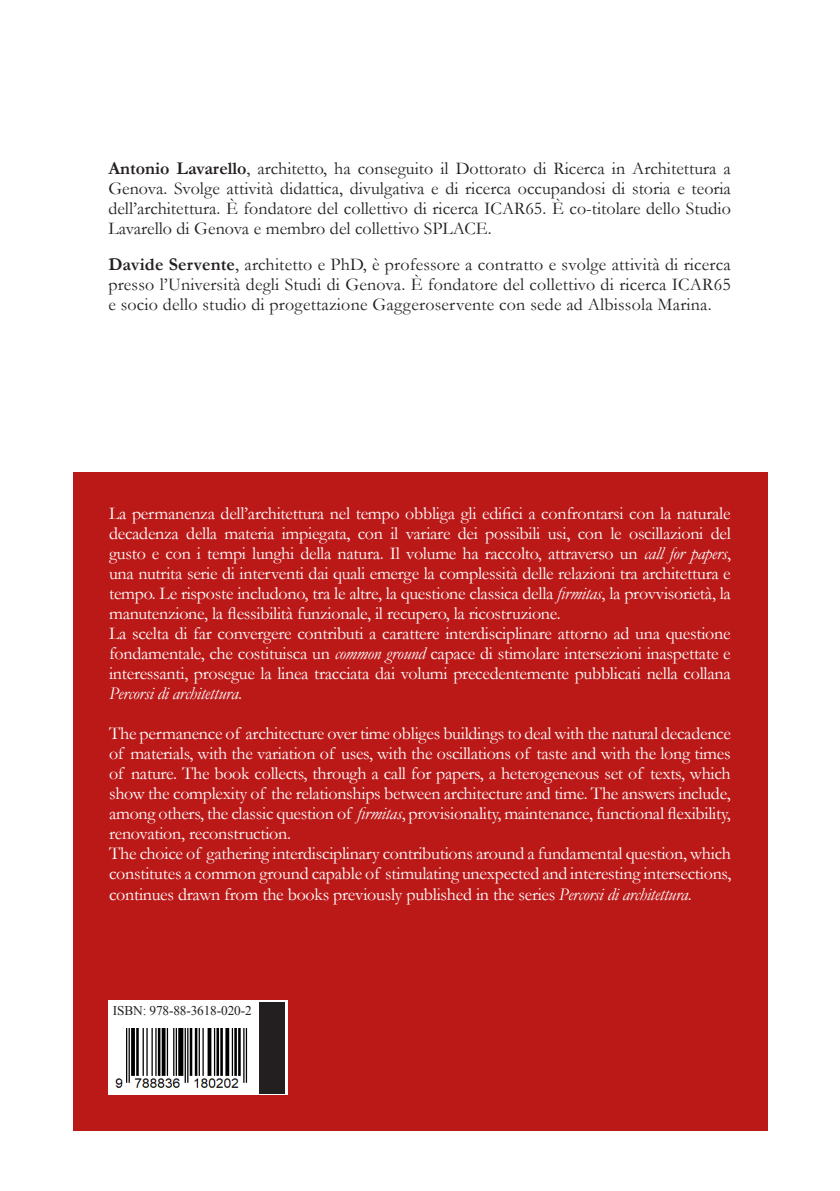
<style>
.page{position:relative;width:840px;height:1191px;background:#fff}
.page>*{position:absolute;margin:0;border:0;box-sizing:border-box;transform-origin:0 0}
.t1{font:18px/20px "Garamond";letter-spacing:-.015em;color:#fff}
.t2{font:18px/20.2px "Garamond";color:#231f20;text-align:justify}
.t3{font:13.4px "Times New Roman";letter-spacing:-.01em;color:#231f20}
.s1{font-weight:700}
.s2{font-style:italic}
</style>
<div class="page">
<div style="left:73px;top:472px;width:693px;height:658px;background:#bb1918"></div>
<div style="left:108px;top:1000px;width:179px;height:94px;background:#fff"></div>
<div style="left:259px;top:1002px;width:25px;height:91px;background:#231f20"></div>
<img style="left:115px;top:1028px;width:133px;height:60px">
<p class="t2" style="left:108px;top:158px;width:623px"><span class="s1">Antonio Lavarello</span>, architetto, ha conseguito il Dottorato di Ricerca in Architettura a Genova. Svolge attività didattica, divulgativa e di ricerca occupandosi di storia e teoria dell’architettura. È fondatore del collettivo di ricerca ICAR65. È co-titolare dello Studio Lavarello di Genova e membro del collettivo SPLACE.</p>
<p class="t2" style="left:108px;top:255px;width:623px"><span class="s1">Davide Servente</span>, architetto e PhD, è professore a contratto e svolge attività di ricerca presso l’Università degli Studi di Genova. È fondatore del collettivo di ricerca ICAR65 e socio dello studio di progettazione Gaggeroservente con sede ad Albissola Marina.</p>
<p class="t1" style="left:109px;top:503px;width:623px">La permanenza dell’architettura nel tempo obbliga gli edifici a confrontarsi con la naturale decadenza della materia impiegata, con il variare dei possibili usi, con le oscillazioni del gusto e con i tempi lunghi della natura. Il volume ha raccolto, attraverso un <span class="s2">call for papers</span>, una nutrita serie di interventi dai quali emerge la complessità delle relazioni tra architettura e tempo. Le risposte includono, tra le altre, la questione classica della <span class="s2">firmitas</span>, la provvisorietà, la manutenzione, la flessibilità funzionale, il recupero, la ricostruzione.<br>La scelta di far convergere contributi a carattere interdisciplinare attorno ad una questione fondamentale, che costituisca un <span class="s2">common ground</span> capace di stimolare intersezioni inaspettate e interessanti, prosegue la linea tracciata dai volumi precedentemente pubblicati nella collana <span class="s2">Percorsi di architettura</span>.</p>
<p class="t1" style="left:109px;top:723px;width:623px">The permanence of architecture over time obliges buildings to deal with the natural decadence of materials, with the variation of uses, with the oscillations of taste and with the long times of nature. The book collects, through a call for papers, a heterogeneous set of texts, which show the complexity of the relationships between architecture and time. The answers include, among others, the classic question of <span class="s2">firmitas</span>, provisionality, maintenance, functional flexibility, renovation, reconstruction.<br>The choice of gathering interdisciplinary contributions around a fundamental question, which constitutes a common ground capable of stimulating unexpected and interesting intersections, continues drawn from the books previously published in the series <span class="s2">Percorsi di architettura</span>.</p>
<p class="t3" style="left:113px;top:1003px;width:140px">ISBN: 978-88-3618-020-2</p>
</div>
